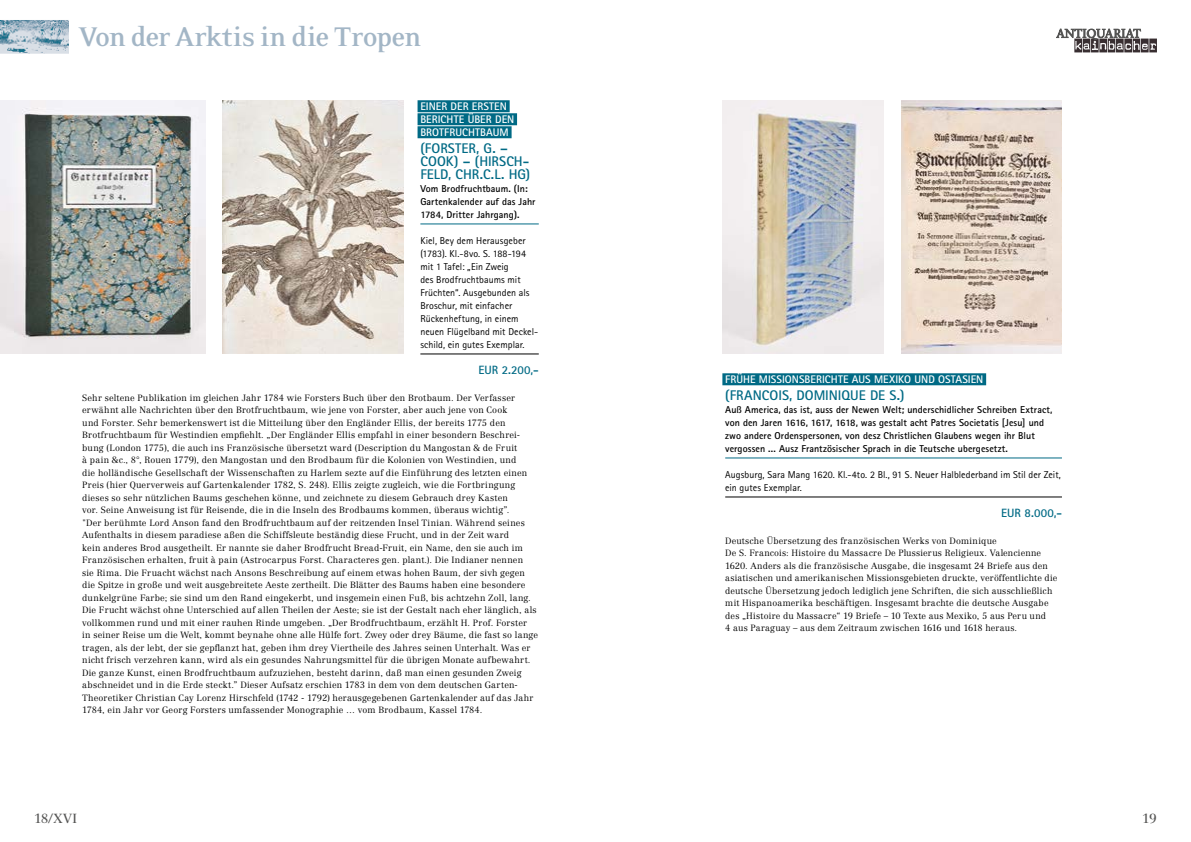
<style>
.page{position:relative;width:1191px;height:842px;background:#fff}
.page>*{position:absolute;margin:0;border:0;box-sizing:border-box;transform-origin:0 0}
.t1{font:700 31px "Eidetic Neo";letter-spacing:-.03em;color:#a3b6c6}
.t2{font:700 14px/13px "Rotis Sans Serif Pro";color:#006a85}
.t3{font:13px "Centennial LT Std";letter-spacing:-.005em;color:#545453}
.t4{font:700 12px "Rotis Sans Serif Pro";color:#006a85}
.t5{font:700 11px/13px "Rotis Sans Serif Pro";color:#fff}
.t6{font:700 10px/13px "Rotis Sans Serif Pro";letter-spacing:.005em;color:#000}
.t7{font:10px/13px "Rotis Sans Serif Pro";letter-spacing:.005em;color:#000}
.t8{font:300 9px/12.5px "Centennial LT Std";letter-spacing:.025em;color:#000}
</style>
<div class="page">
<div style="left:417px;top:100px;width:92px;height:12px;background:#006a85"></div>
<div style="left:417px;top:113px;width:100px;height:12px;background:#006a85"></div>
<div style="left:417px;top:126px;width:94px;height:12px;background:#006a85"></div>
<hr style="left:420px;top:224px;width:119px;height:1px;background:#006a85">
<hr style="left:420px;top:354px;width:119px;height:1px;background:#000">
<img style="left:0;top:101px;width:206px;height:253px">
<img style="left:223px;top:101px;width:180px;height:253px">
<img style="left:722px;top:101px;width:161px;height:253px">
<img style="left:901px;top:101px;width:161px;height:253px">
<div style="left:722px;top:373px;width:264px;height:12px;background:#006a85"></div>
<hr style="left:725px;top:458px;width:337px;height:1px;background:#006a85">
<hr style="left:725px;top:497px;width:337px;height:1px;background:#000">
<svg style="left:1056px;top:29px;width:101px;height:23px"></svg>
<img style="left:0;top:20px;width:69px;height:33px">
<h1 class="t1" style="left:79px;top:21px;width:343px">Von der Arktis in die Tropen</h1>
<p class="t5" style="left:420px;top:100px;width:95px">EINER DER ERSTEN<br>BERICHTE ÜBER DEN<br>BROTFRUCHTBAUM</p>
<h2 class="t2" style="left:420px;top:142px;width:111px">(FORSTER, G. –<br>COOK) – (HIRSCH-<br>FELD, CHR.C.L. HG)</h2>
<p class="t6" style="left:420px;top:182px;width:117px">Vom Brodfruchtbaum. (In:<br>Gartenkalender auf das Jahr<br>1784, Dritter Jahrgang).</p>
<p class="t7" style="left:420px;top:234px;width:119px">Kiel, Bey dem Herausgeber (1783). Kl.-8vo. S. 188-194 mit 1 Tafel: „Ein Zweig<br>des Brodfruchtbaums mit<br>Früchten“. Ausgebunden als<br>Broschur, mit einfacher<br>Rückenheftung, in einem neuen Flügelband mit Deckel&shy;schild, ein gutes Exemplar.</p>
<h3 class="t4" style="left:478px;top:362px;width:62px">EUR 2.200,-</h3>
<p class="t8" style="left:82px;top:391px;width:457px">Sehr seltene Publikation im gleichen Jahr 1784 wie Forsters Buch über den Brotbaum. Der Verfasser erwähnt alle Nachrichten über den Brotfruchtbaum, wie jene von Forster, aber auch jene von Cook<br>und Forster. Sehr bemerkenswert ist die Mitteilung über den Engländer Ellis, der bereits 1775 den Brotfruchtbaum für Westindien empfiehlt. „Der Engländer Ellis empfahl in einer besondern Beschrei&shy;bung (London 1775), die auch ins Französische übersetzt ward (Description du Mangostan &amp; de Fruit<br>à pain &amp;c., 8°, Rouen 1779), den Mangostan und den Brodbaum für die Kolonien von Westindien, und<br>die holländische Gesellschaft der Wissenschaften zu Harlem sezte auf die Einführung des letzten einen Preis (hier Querverweis auf Gartenkalender 1782, S. 248). Ellis zeigte zugleich, wie die Fortbringung dieses so sehr nützlichen Baums geschehen könne, und zeichnete zu diesem Gebrauch drey Kasten<br>vor. Seine Anweisung ist für Reisende, die in die Inseln des Brodbaums kommen, überaus wichtig”.<br>"Der berühmte Lord Anson fand den Brodfruchtbaum auf der reitzenden Insel Tinian. Während seines Aufenthalts in diesem paradiese aßen die Schiffsleute beständig diese Frucht, und in der Zeit ward<br>kein anderes Brod ausgetheilt. Er nannte sie daher Brodfrucht Bread-Fruit, ein Name, den sie auch im Französischen erhalten, fruit à pain (Astrocarpus Forst. Characteres gen. plant.). Die Indianer nennen<br>sie Rima. Die Fruacht wächst nach Ansons Beschreibung auf einem etwas hohen Baum, der sivh gegen die Spitze in große und weit ausgebreitete Aeste zertheilt. Die Blätter des Baums haben eine besondere dunkelgrüne Farbe; sie sind um den Rand eingekerbt, und insgemein einen Fuß, bis achtzehn Zoll, lang.<br>Die Frucht wächst ohne Unterschied auf allen Theilen der Aeste; sie ist der Gestalt nach eher länglich, als vollkommen rund und mit einer rauhen Rinde umgeben. „Der Brodfruchtbaum, erzählt H. Prof. Forster<br>in seiner Reise um die Welt, kommt beynahe ohne alle Hülfe fort. Zwey oder drey Bäume, die fast so lange tragen, als der lebt, der sie gepflanzt hat, geben ihm drey Viertheile des Jahres seinen Unterhalt. Was er nicht frisch verzehren kann, wird als ein gesundes Nahrungsmittel für die übrigen Monate aufbewahrt.<br>Die ganze Kunst, einen Brodfruchtbaum aufzuziehen, besteht darinn, daß man einen gesunden Zweig abschneidet und in die Erde steckt.” Dieser Aufsatz erschien 1783 in dem von dem deutschen Garten-Theoretiker Christian Cay Lorenz Hirschfeld (1742 - 1792) herausgegebenen Gartenkalender auf das Jahr 1784, ein Jahr vor Georg Forsters umfassender Monographie … vom Brodbaum, Kassel 1784.</p>
<p class="t5" style="left:725px;top:373px;width:260px">FRÜHE MISSIONSBERICHTE AUS MEXIKO UND OSTASIEN</p>
<h2 class="t2" style="left:725px;top:389px;width:181px">(FRANCOIS, DOMINIQUE DE S.)</h2>
<p class="t6" style="left:725px;top:403px;width:329px">Auß America, das ist, auss der Newen Welt; underschidlicher Schreiben Extract, von den Jaren 1616, 1617, 1618, was gestalt acht Patres Societatis [Jesu] und zwo andere Ordenspersonen, von desz Christlichen Glaubens wegen ihr Blut vergossen ... Ausz Frantzösischer Sprach in die Teutsche ubergesetzt.</p>
<p class="t7" style="left:725px;top:468px;width:337px">Augsburg, Sara Mang 1620. Kl.-4to. 2 Bl., 91 S. Neuer Halblederband im Stil der Zeit, ein gutes Exemplar.</p>
<h3 class="t4" style="left:1001px;top:505px;width:62px">EUR 8.000,-</h3>
<p class="t8" style="left:725px;top:534px;width:334px">Deutsche Übersetzung des französischen Werks von Dominique<br>De S. Francois: Histoire du Massacre De Plussierus Religieux. Valencienne 1620. Anders als die französische Ausgabe, die insgesamt 24 Briefe aus den asiatischen und amerikanischen Missionsgebieten druckte, veröffentlichte die deutsche Übersetzung jedoch lediglich jene Schriften, die sich ausschließlich mit Hispanoamerika beschäftigen. Insgesamt brachte die deutsche Ausgabe des „Histoire du Massacre“ 19 Briefe – 10 Texte aus Mexiko, 5 aus Peru und<br>4 aus Paraguay – aus dem Zeitraum zwischen 1616 und 1618 heraus.</p>
<h3 class="t3" style="left:34px;top:811px;width:44px">18/XVI</h3>
<h3 class="t3" style="left:1142px;top:811px;width:16px">19</h3>
</div>
